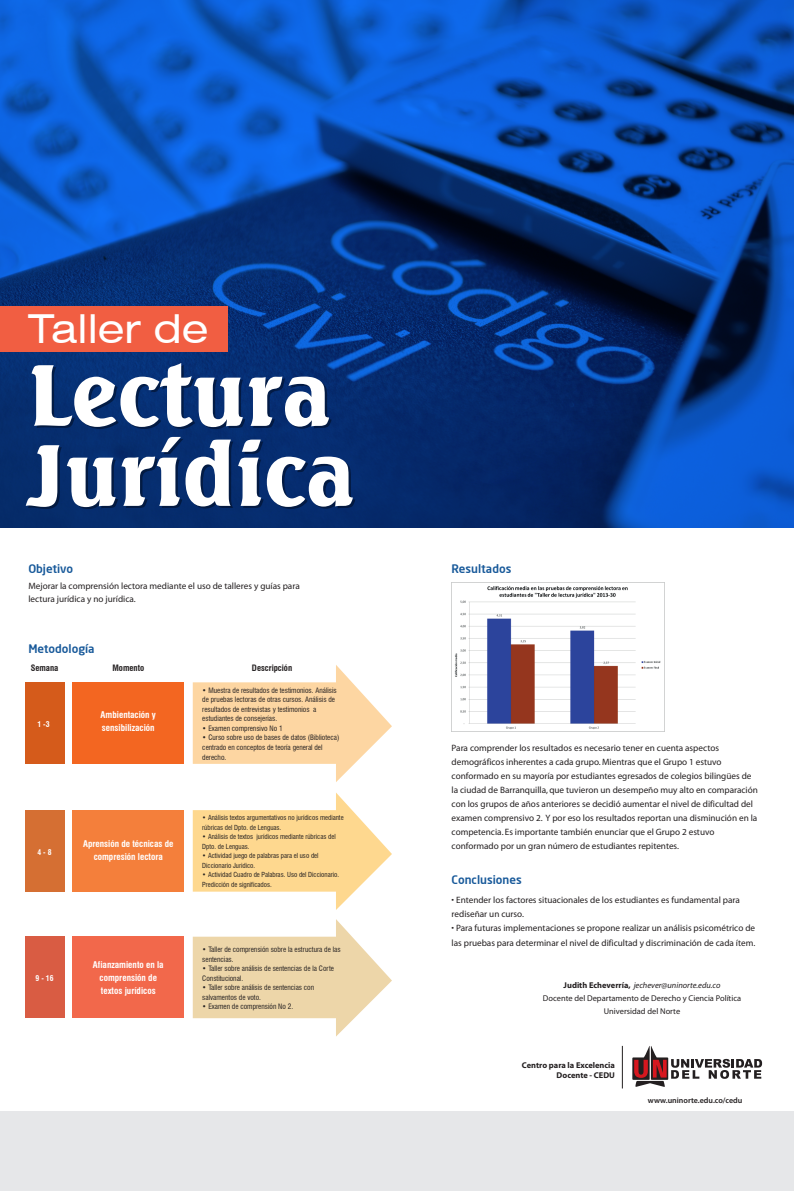
<style>
.page{position:relative;width:794px;height:1191px;background:#fff}
.page>*{position:absolute;margin:0;border:0;box-sizing:border-box;transform-origin:0 0}
.t1{font:800 84px/80px "Seagull BT";color:#fff}
.t2{font:expanded 40px "Swiss 721 BT";color:#fff}
.t3{font:500 11.6px "Neo Sans";color:#165899}
.t4{font:9.2px/14px "Myriad";color:#231f20}
.t5{font:700 condensed 9.08px/13.2px "Swiss 721 BT";color:#fff;text-align:center}
.t6{font:700 condensed 8.6px "Swiss 721 BT";color:#231f20}
.t7{font:8.4px/13.2px "Myriad Pro";color:#231f20;text-align:center}
.t8{font:700 8.4px/10.1px "Myriad";color:#231f20;text-align:right}
.t9{font:600 8px "Myriad Pro";color:#231f20}
.t10{font:700 condensed 7.72px "Swiss 721 BT";color:#fff}
.t11{font:condensed 7.24px/9.5px "Swiss 721 BT";color:#231f20}
.t12{font:condensed 6.8px/9.5px "Swiss 721 BT";color:#231f20}
.s1{font-weight:700}
.s2{font-style:italic}
</style>
<div class="page">
<img style="left:0;top:0;width:794px;height:528px">
<div style="left:0;top:1111px;width:794px;height:80px;background:#e6e7e9"></div>
<svg style="left:632px;top:1046px;width:130px;height:41px"></svg>
<hr style="left:622px;top:1046px;width:1px;height:42px;background:#231f20">
<img style="left:451px;top:582px;width:214px;height:149px">
<div style="left:0;top:306px;width:227px;height:46px;background:#f15e42"></div>
<div style="left:72px;top:682px;width:112px;height:82px;background:#f36621"></div>
<div style="left:25px;top:682px;width:39px;height:82px;background:#d55b1b"></div>
<svg style="left:193px;top:665px;width:199px;height:117px"></svg>
<div style="left:72px;top:810px;width:112px;height:81px;background:#f47f3b"></div>
<div style="left:25px;top:810px;width:39px;height:81px;background:#d56f33"></div>
<svg style="left:193px;top:792px;width:199px;height:118px"></svg>
<div style="left:72px;top:936px;width:112px;height:82px;background:#f2684b"></div>
<div style="left:25px;top:936px;width:39px;height:82px;background:#d95c43"></div>
<svg style="left:193px;top:919px;width:199px;height:117px"></svg>
<h2 class="t2" style="left:28px;top:304px;width:182px">Taller de</h2>
<h1 class="t1" style="left:28px;top:353px;width:328px">Lectura<br>Jurídica</h1>
<p class="t3" style="left:28px;top:562px;width:46px">Objetivo</p>
<p class="t4" style="left:28px;top:579px;width:273px;line-height:13.6px">Mejorar la comprensión lectora mediante el uso de talleres y guías para lectura jurídica y no jurídica.</p>
<p class="t3" style="left:28px;top:641px;width:68px">Metodología</p>
<p class="t6" style="left:31px;top:663px;width:29px">Semana</p>
<p class="t6" style="left:112px;top:663px;width:33px">Momento</p>
<p class="t6" style="left:252px;top:663px;width:42px">Descripción</p>
<p class="t5" style="left:101px;top:708px;width:57px;text-align:left">Ambientación y sensibilización</p>
<p class="t11" style="left:202px;top:685px;width:136px">• Muestra de resultados de testimonios. Análisis de pruebas lectoras de otras cursos. Análisis de resultados de entrevistas y testimonios a estudiantes de consejerías.</p>
<p class="t11" style="left:202px;top:723px;width:82px">• Examen comprensivo No 1</p>
<p class="t11" style="left:202px;top:733px;width:138px">• Curso sobre uso de bases de datos (Biblioteca) centrado en conceptos de teoría general del derecho.</p>
<p class="t10" style="left:38px;top:719px;width:14px">1 -3</p>
<p class="t10" style="left:38px;top:847px;width:16px">4 - 8</p>
<p class="t10" style="left:36px;top:974px;width:19px">9 - 16</p>
<p class="t5" style="left:83px;top:837px;width:92px">Aprensión de técnicas de compresión lectora</p>
<p class="t5" style="left:93px;top:957px;width:72px">Afianzamiento en la comprensión de textos jurídicos</p>
<p class="t12" style="left:202px;top:813px;width:143px">• Análisis textos argumentativos no jurídicos mediante rúbricas del Dpto. de Lenguas.</p>
<p class="t12" style="left:202px;top:832px;width:135px">• Análisis de textos jurídicos mediante rúbricas del<br>Dpto. de Lenguas.</p>
<p class="t12" style="left:202px;top:851px;width:118px">• Actividad juego de palabras para el uso del<br>Diccionario Juridico.</p>
<p class="t12" style="left:202px;top:870px;width:138px">• Actividad Cuadro de Palabras. Uso del Diccionario.<br>Predicción de significados.</p>
<p class="t11" style="left:202px;top:944px;width:140px">• Taller de comprensión sobre la estructura de las sentencias.</p>
<p class="t11" style="left:202px;top:963px;width:133px">• Taller sobre análisis de sentencias de la Corte<br>Constitucional.</p>
<p class="t11" style="left:202px;top:982px;width:113px">• Taller sobre análisis de sentencias con salvamentos de voto.</p>
<p class="t11" style="left:202px;top:1002px;width:92px">• Examen de comprensión No 2.</p>
<p class="t3" style="left:451px;top:562px;width:61px">Resultados</p>
<p class="t4" style="left:451px;top:741px;width:308px">Para comprender los resultados es necesario tener en cuenta aspectos demográficos inherentes a cada grupo. Mientras que el Grupo 1 estuvo conformado en su mayoría por estudiantes egresados de colegios bilingües de la ciudad de Barranquilla, que tuvieron un desempeño muy alto en comparación con los grupos de años anteriores se decidió aumentar el nivel de dificultad del examen comprensivo 2. Y por eso los resultados reportan una disminución en la competencia. Es importante también enunciar que el Grupo 2 estuvo conformado por un gran número de estudiantes repitentes.</p>
<p class="t3" style="left:451px;top:872px;width:72px">Conclusiones</p>
<p class="t4" style="left:451px;top:892px;width:290px;line-height:14.4px">• Entender los factores situacionales de los estudiantes es fundamental para rediseñar un curso.</p>
<p class="t4" style="left:451px;top:921px;width:305px;line-height:14.4px">• Para futuras implementaciones se propone realizar un análisis psicométrico de las pruebas para determinar el nivel de dificultad y discriminación de cada ítem.</p>
<p class="t7" style="left:543px;top:978px;width:200px"><span class="s1">Judith Echeverría,</span> <span class="s2">jechever@uninorte.edu.co<br></span>Docente del Departamento de Derecho y Ciencia Política<br>Universidad del Norte</p>
<p class="t8" style="left:522px;top:1060px;width:94px">Centro para la Excelencia<br>Docente - CEDU</p>
<p class="t9" style="left:648px;top:1095px;width:96px">www.uninorte.edu.co/cedu</p>
</div>
